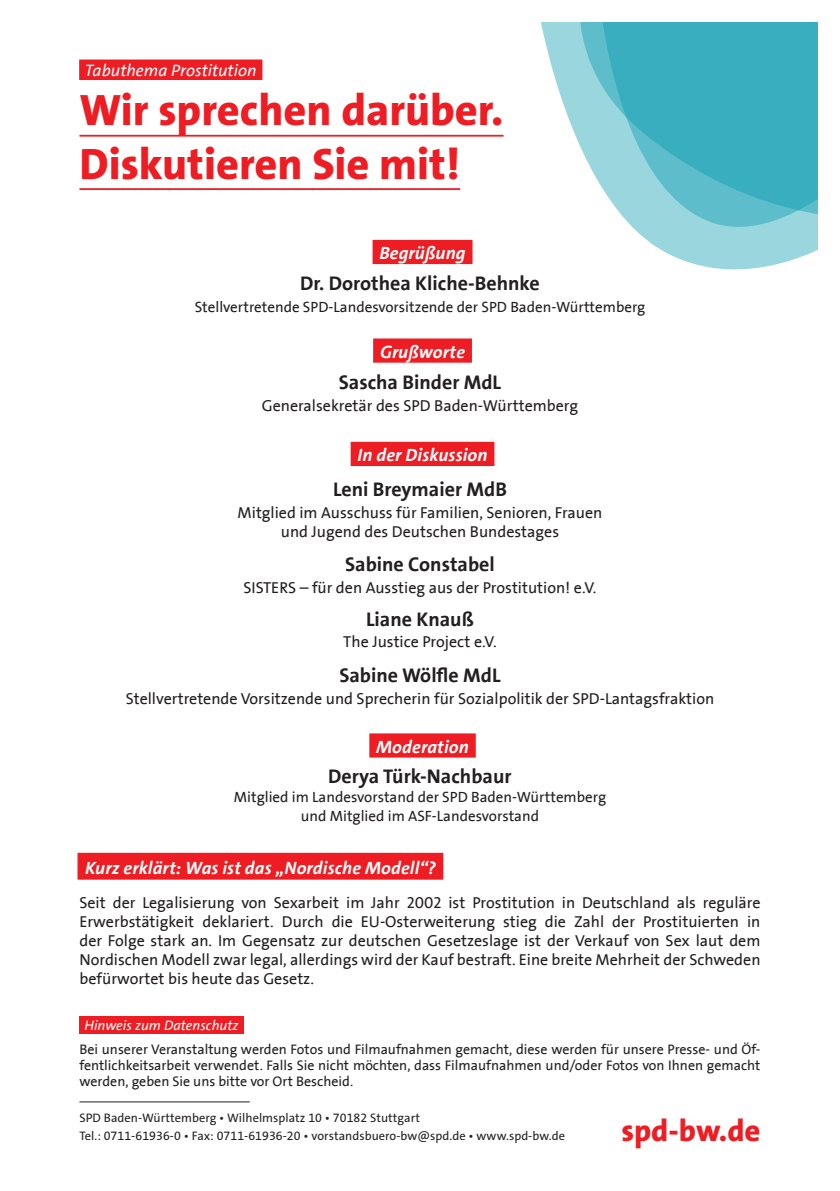
<style>
.page{position:relative;width:840px;height:1191px;background:#fff}
.page>*{position:absolute;margin:0;border:0;box-sizing:border-box;transform-origin:0 0}
.t1{font:800 44.2px "SPD The Sans";color:#ee1d23}
.t2{font:800 30.8px "SPD The Sans";color:#ee1d23}
.t3{font:700 20px "SPD2002 The Sans";color:#231f20}
.Claim{font:italic 700 18px "SPD The Sans";letter-spacing:.005em;color:#fff}
.Claim-2{font:italic 16.8px "SPD The Sans";letter-spacing:.005em;color:#fff}
.t4{font:16px/19px "SPD2002 The Sans";color:#231f20;text-align:center}
.t5{font:15px/19px "SPD2002 The Sans";color:#231f20;text-align:center}
.t6{font:14px/16px "SPD2002 The Sans";color:#231f20;text-align:justify}
.t7{font:italic 14px "SPD The Sans";color:#fff}
.t8{font:12.4px "SPD The Sans";letter-spacing:.005em;color:#231f20}
</style>
<div class="page">
<div style="left:79px;top:59px;width:183px;height:21px;background:#ee1d23"></div>
<hr style="left:79px;top:1101px;width:170px;height:1px;background:#231f20">
<svg style="left:541px;top:23px;width:275px;height:246px"></svg>
<svg style="left:577px;top:23px;width:239px;height:198px;background:#56bac7"></svg>
<hr style="left:79px;top:135px;width:424px;height:2px;background:#ee1d23">
<hr style="left:79px;top:188px;width:381px;height:2px;background:#ee1d23">
<div style="left:373px;top:338px;width:98px;height:25px;background:#ee1d23"></div>
<div style="left:350px;top:442px;width:144px;height:24px;background:#ee1d23"></div>
<div style="left:77px;top:852px;width:366px;height:27px;background:#ee1d23"></div>
<div style="left:369px;top:733px;width:106px;height:24px;background:#ee1d23"></div>
<div style="left:372px;top:240px;width:100px;height:24px;background:#ee1d23"></div>
<div style="left:79px;top:1016px;width:165px;height:17px;background:#ee1d23"></div>
<p class="Claim-2" style="left:85px;top:59px;width:173px">Tabuthema Prostitution</p>
<p class="t1" style="left:79px;top:82px;width:425px">Wir sprechen darüber.</p>
<p class="t1" style="left:79px;top:136px;width:382px">Diskutieren Sie mit!</p>
<p class="Claim" style="left:379px;top:241px;width:88px">Begrüßung</p>
<p class="t3" style="left:300px;top:273px;width:241px">Dr. Dorothea Kliche-Behnke</p>
<p class="t5" style="left:194px;top:298px;width:452px">Stellvertretende SPD-Landesvorsitzende der SPD Baden-Württemberg</p>
<p class="Claim" style="left:380px;top:340px;width:86px">Grußworte</p>
<p class="t3" style="left:338px;top:371px;width:164px">Sascha Binder MdL</p>
<p class="t4" style="left:262px;top:396px;width:317px">Generalsekretär des SPD Baden-Württemberg</p>
<p class="Claim" style="left:357px;top:443px;width:131px">In der Diskussion</p>
<p class="t3" style="left:333px;top:479px;width:175px">Leni Breymaier MdB</p>
<p class="t4" style="left:237px;top:504px;width:366px">Mitglied im Ausschuss für Familien, Senioren, Frauen und Jugend des Deutschen Bundestages</p>
<p class="t3" style="left:345px;top:554px;width:151px">Sabine Constabel</p>
<p class="t4" style="left:243px;top:579px;width:354px">SISTERS – für den Ausstieg aus der Prostitution! e.V.</p>
<p class="t3" style="left:366px;top:608px;width:109px">Liane Knauß</p>
<p class="t4" style="left:343px;top:633px;width:155px">The Justice Project e.V.</p>
<p class="t3" style="left:339px;top:664px;width:163px">Sabine Wölfle MdL</p>
<p class="t4" style="left:126px;top:689px;width:589px">Stellvertretende Vorsitzende und Sprecherin für Sozialpolitik der SPD-Lantagsfraktion</p>
<p class="Claim" style="left:376px;top:735px;width:94px">Moderation</p>
<p class="t3" style="left:328px;top:765px;width:185px">Derya Türk-Nachbaur</p>
<p class="t5" style="left:234px;top:787px;width:373px">Mitglied im Landesvorstand der SPD Baden-Württemberg und Mitglied im ASF-Landesvorstand</p>
<p class="Claim" style="left:85px;top:856px;width:352px">Kurz erklärt: Was ist das „Nordische Modell“?</p>
<p class="t4" style="left:79px;top:893px;width:682px;text-align:justify">Seit der Legalisierung von Sexarbeit im Jahr 2002 ist Prostitution in Deutschland als reguläre Erwerbstätigkeit deklariert. Durch die EU-Osterweiterung stieg die Zahl der Prostituierten in der Folge stark an. Im Gegensatz zur deutschen Gesetzeslage ist der Verkauf von Sex laut dem Nordischen Modell zwar legal, allerdings wird der Kauf bestraft. Eine breite Mehrheit der Schweden befürwortet bis heute das Gesetz.</p>
<p class="t7" style="left:84px;top:1016px;width:155px">Hinweis zum Datenschutz</p>
<p class="t6" style="left:79px;top:1041px;width:682px">Bei unserer Veranstaltung werden Fotos und Filmaufnahmen gemacht, diese werden für unsere Presse- und Öf&shy;fentlichkeitsarbeit verwendet. Falls Sie nicht möchten, dass Filmaufnahmen und/oder Fotos von Ihnen gemacht werden, geben Sie uns bitte vor Ort Bescheid.</p>
<p class="t8" style="left:79px;top:1110px;width:342px">SPD Baden-Württemberg • Wilhelmsplatz 10 • 70182 Stuttgart</p>
<p class="t8" style="left:79px;top:1128px;width:487px">Tel.: 0711-61936-0 • Fax: 0711-61936-20 • vorstandsbuero-bw@spd.de • www.spd-bw.de</p>
<p class="t2" style="left:621px;top:1110px;width:141px">spd-bw.de</p>
</div>
